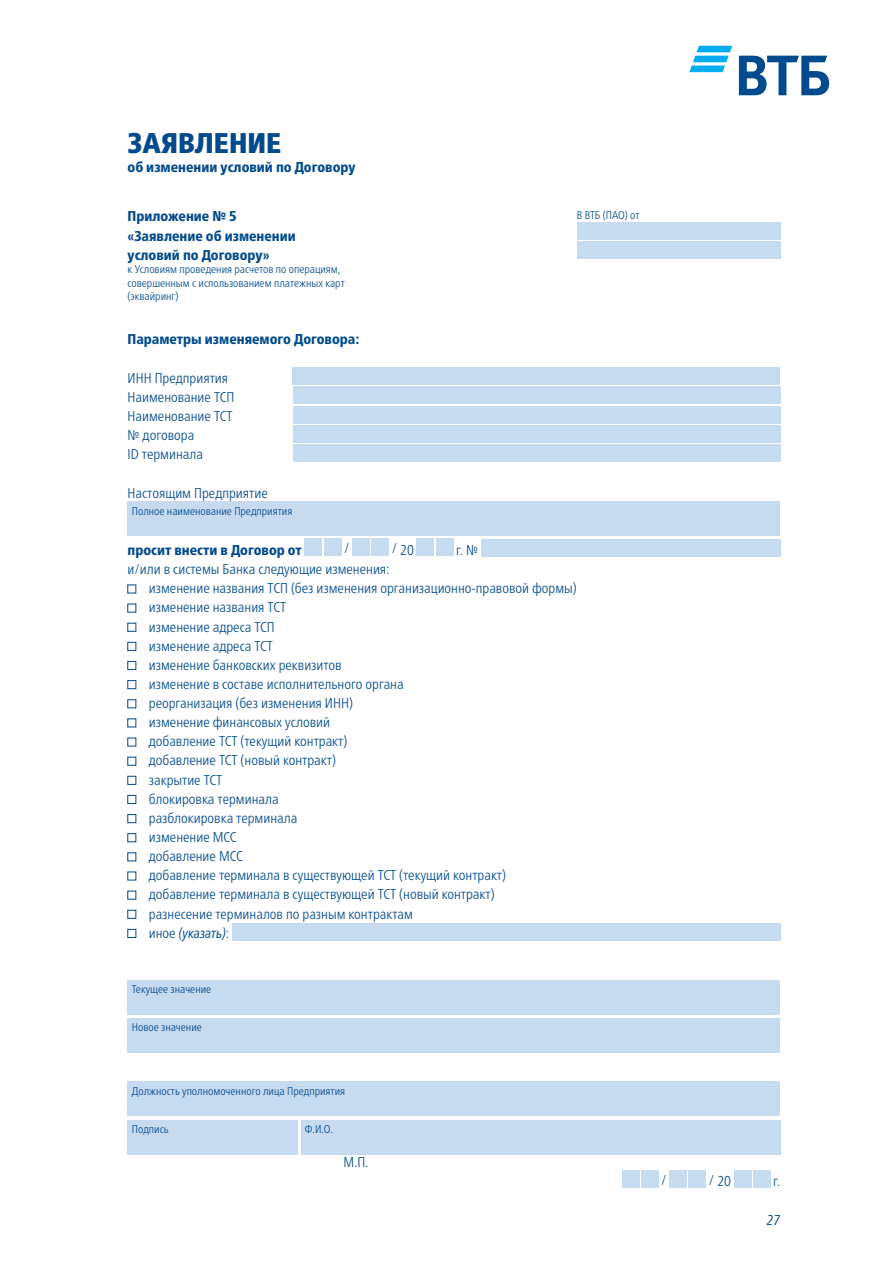
<style>
.page{position:relative;width:893px;height:1263px;background:#fff}
.page>*{position:absolute;margin:0;border:0;box-sizing:border-box;transform-origin:0 0}
.t1{font:900 condensed 28.5px "Frutiger Neue LTW1 G";color:#004a8d}
.Text_Pantone_288_C{font:300 condensed 14.25px "Frutiger Neue LTW1 G";color:#004a8d}
.Signature{font:800 condensed 14.25px/19.2px "Frutiger Neue LTW1 G";color:#004a8d}
.Text_Pantone_288_C-2{font:800 condensed 14.25px "Frutiger Neue LTW1 G";color:#004a8d}
.Subtitle_top{font:800 condensed 14.25px "Frutiger Neue LTW1 G";color:#004a8d}
.Text_Pantone_288_C-3{font:italic condensed 14.25px "Frutiger Neue LTW1 G";color:#004a8d}
.Blue_2{font:300 condensed 14.25px "Frutiger Neue LTW1 G";color:#004a8d}
.Signature-2{font:300 condensed 11.25px/13.5px "Frutiger Neue LTW1 G";color:#004a8d}
.s1{font-weight:300;font-style:normal}
</style>
<div class="page">
<svg style="left:689px;top:46px;width:43px;height:26px"></svg>
<svg style="left:739px;top:56px;width:90px;height:39px"></svg>
<div style="left:577px;top:222px;width:203px;height:17px;background:#c6daf0"></div>
<div style="left:577px;top:242px;width:203px;height:17px;background:#c6daf0"></div>
<div style="left:293px;top:368px;width:487px;height:17px;background:#c6daf0"></div>
<div style="left:293px;top:387px;width:487px;height:17px;background:#c6daf0"></div>
<div style="left:293px;top:406px;width:487px;height:17px;background:#c6daf0"></div>
<div style="left:293px;top:425px;width:487px;height:17px;background:#c6daf0"></div>
<div style="left:293px;top:444px;width:487px;height:17px;background:#c6daf0"></div>
<div style="left:128px;top:502px;width:652px;height:34px;background:#c6daf0"></div>
<div style="left:305px;top:539px;width:17px;height:17px;background:#c6daf0"></div>
<div style="left:324px;top:539px;width:17px;height:17px;background:#c6daf0"></div>
<div style="left:352px;top:539px;width:18px;height:17px;background:#c6daf0"></div>
<div style="left:372px;top:539px;width:17px;height:17px;background:#c6daf0"></div>
<div style="left:417px;top:539px;width:17px;height:17px;background:#c6daf0"></div>
<div style="left:436px;top:539px;width:17px;height:17px;background:#c6daf0"></div>
<div style="left:481px;top:539px;width:299px;height:17px;background:#c6daf0"></div>
<div style="left:128px;top:642px;width:8px;height:9px;border:1px solid #004a8d"></div>
<div style="left:128px;top:661px;width:8px;height:9px;border:1px solid #004a8d"></div>
<div style="left:128px;top:680px;width:8px;height:9px;border:1px solid #004a8d"></div>
<div style="left:128px;top:699px;width:8px;height:9px;border:1px solid #004a8d"></div>
<div style="left:128px;top:776px;width:8px;height:8px;border:1px solid #004a8d"></div>
<div style="left:128px;top:795px;width:8px;height:9px;border:1px solid #004a8d"></div>
<div style="left:128px;top:814px;width:8px;height:9px;border:1px solid #004a8d"></div>
<div style="left:128px;top:833px;width:8px;height:9px;border:1px solid #004a8d"></div>
<div style="left:128px;top:929px;width:8px;height:9px;border:1px solid #004a8d"></div>
<div style="left:232px;top:924px;width:548px;height:17px;background:#c6daf0"></div>
<div style="left:128px;top:980px;width:652px;height:34px;background:#c6daf0"></div>
<div style="left:128px;top:1018px;width:652px;height:34px;background:#c6daf0"></div>
<div style="left:128px;top:1082px;width:652px;height:34px;background:#c6daf0"></div>
<div style="left:128px;top:1120px;width:170px;height:34px;background:#c6daf0"></div>
<div style="left:301px;top:1120px;width:479px;height:34px;background:#c6daf0"></div>
<div style="left:622px;top:1170px;width:17px;height:17px;background:#c6daf0"></div>
<div style="left:641px;top:1170px;width:17px;height:17px;background:#c6daf0"></div>
<div style="left:670px;top:1170px;width:17px;height:17px;background:#c6daf0"></div>
<div style="left:689px;top:1170px;width:17px;height:17px;background:#c6daf0"></div>
<div style="left:734px;top:1170px;width:17px;height:17px;background:#c6daf0"></div>
<div style="left:753px;top:1170px;width:17px;height:17px;background:#c6daf0"></div>
<p class="t1" style="left:128px;top:121px;width:155px">ЗАЯВЛЕНИЕ</p>
<p class="Subtitle_top" style="left:128px;top:156px;width:230px">об изменении условий по Договору</p>
<p class="Signature" style="left:128px;top:206px;width:111px">Приложение № 5</p>
<p class="Signature-2" style="left:577px;top:208px;width:64px">В ВТБ (ПАО) от</p>
<p class="Signature" style="left:128px;top:225px;width:170px">«Заявление об изменении условий по Договору»</p>
<p class="Signature-2" style="left:128px;top:262px;width:219px">к Условиям проведения расчетов по операциям, совершенным с использованием платежных карт (эквайринг)</p>
<p class="Text_Pantone_288_C-2" style="left:128px;top:329px;width:234px">Параметры изменяемого Договора:</p>
<p class="Text_Pantone_288_C" style="left:128px;top:369px;width:102px">ИНН Предприятия</p>
<p class="Text_Pantone_288_C" style="left:128px;top:388px;width:108px">Наименование ТСП</p>
<p class="Text_Pantone_288_C" style="left:128px;top:408px;width:107px">Наименование ТСТ</p>
<p class="Text_Pantone_288_C" style="left:128px;top:427px;width:68px">№ договора</p>
<p class="Text_Pantone_288_C" style="left:128px;top:446px;width:77px">ID терминала</p>
<p class="Text_Pantone_288_C" style="left:128px;top:484px;width:142px">Настоящим Предприятие</p>
<p class="Signature-2" style="left:132px;top:504px;width:162px">Полное наименование Предприятия</p>
<p class="Text_Pantone_288_C-2" style="left:128px;top:539px;width:176px">просит внести в Договор от</p>
<p class="Text_Pantone_288_C" style="left:344px;top:540px;width:7px">/</p>
<p class="Text_Pantone_288_C" style="left:392px;top:542px;width:24px">/ 20</p>
<p class="Text_Pantone_288_C" style="left:456px;top:542px;width:24px">г. №</p>
<p class="Text_Pantone_288_C" style="left:128px;top:561px;width:264px">и/или в системы Банка следующие изменения:</p>
<p class="Text_Pantone_288_C" style="left:149px;top:580px;width:429px">изменение названия ТСП (без изменения организационно-правовой формы)</p>
<p class="Text_Pantone_288_C" style="left:149px;top:599px;width:139px">изменение названия ТСТ</p>
<p class="Text_Pantone_288_C" style="left:149px;top:618px;width:128px">изменение адреса ТСП</p>
<p class="Text_Pantone_288_C" style="left:149px;top:637px;width:126px">изменение адреса ТСТ</p>
<p class="Text_Pantone_288_C" style="left:149px;top:656px;width:194px">изменение банковских реквизитов</p>
<p class="Text_Pantone_288_C" style="left:149px;top:675px;width:256px">изменение в составе исполнительного органа</p>
<p class="Text_Pantone_288_C" style="left:149px;top:695px;width:206px">реорганизация (без изменения ИНН)</p>
<p class="Text_Pantone_288_C" style="left:149px;top:714px;width:183px">изменение финансовых условий</p>
<p class="Text_Pantone_288_C" style="left:149px;top:733px;width:200px">добавление ТСТ (текущий контракт)</p>
<p class="Text_Pantone_288_C" style="left:149px;top:752px;width:189px">добавление ТСТ (новый контракт)</p>
<p class="Text_Pantone_288_C" style="left:149px;top:771px;width:75px">закрытие ТСТ</p>
<p class="Text_Pantone_288_C" style="left:149px;top:790px;width:131px">блокировка терминала</p>
<p class="Text_Pantone_288_C" style="left:149px;top:809px;width:150px">разблокировка терминала</p>
<p class="Text_Pantone_288_C" style="left:149px;top:829px;width:89px">изменение МСС</p>
<p class="Text_Pantone_288_C" style="left:149px;top:848px;width:96px">добавление МСС</p>
<p class="Text_Pantone_288_C" style="left:149px;top:867px;width:359px">добавление терминала в существующей ТСТ (текущий контракт)</p>
<p class="Text_Pantone_288_C" style="left:149px;top:886px;width:347px">добавление терминала в существующей ТСТ (новый контракт)</p>
<p class="Text_Pantone_288_C" style="left:149px;top:905px;width:266px">разнесение терминалов по разным контрактам</p>
<p class="Text_Pantone_288_C-3" style="left:149px;top:922px;width:82px"><span class="s1">иное</span> (указать)<span class="s1">:</span></p>
<p class="Signature-2" style="left:132px;top:982px;width:81px">Текущее значение</p>
<p class="Signature-2" style="left:132px;top:1021px;width:72px">Новое значение</p>
<p class="Signature-2" style="left:132px;top:1084px;width:215px">Должность уполномоченного лица Предприятия</p>
<p class="Signature-2" style="left:132px;top:1122px;width:38px">Подпись</p>
<p class="Signature-2" style="left:305px;top:1122px;width:30px">Ф.И.О.</p>
<p class="Blue_2" style="left:344px;top:1154px;width:26px">M.П.</p>
<p class="Blue_2" style="left:661px;top:1171px;width:7px">/</p>
<p class="Blue_2" style="left:709px;top:1173px;width:24px">/ 20</p>
<p class="Blue_2" style="left:773px;top:1173px;width:8px">г.</p>
<p class="Text_Pantone_288_C-3" style="left:767px;top:1209px;width:15px">27</p>
</div>
